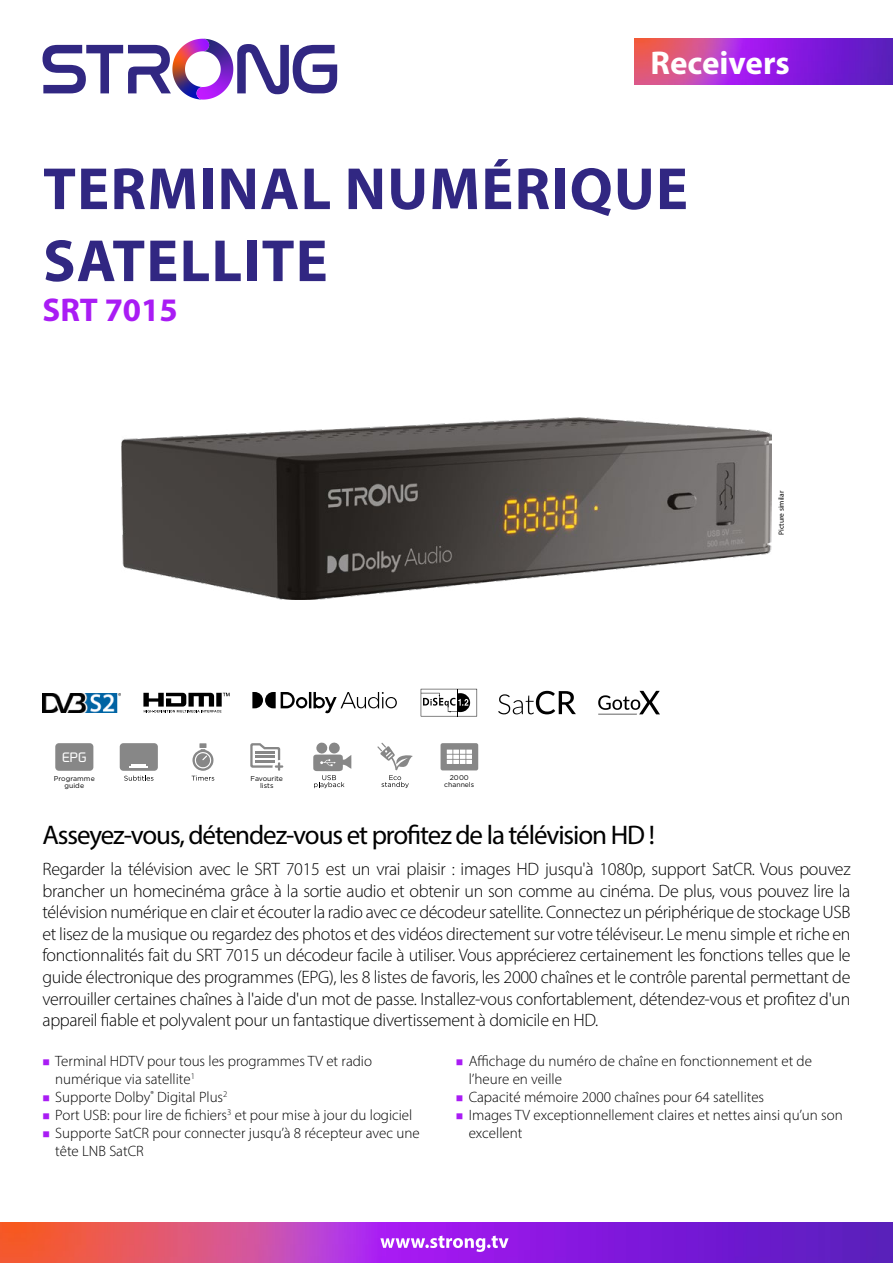
<style>
.page{position:relative;width:893px;height:1263px;background:#fff}
.page>*{position:absolute;margin:0;border:0;box-sizing:border-box;transform-origin:0 0}
.t1{font:700 60px/72px "Myriad Pro";letter-spacing:.02em;color:#312782}
.t2{font:700 33px "Myriad Pro";color:#fff}
.t3{font:700 33px "Myriad Pro";color:#a91cf4}
.t4{font:27px "Myriad Pro";letter-spacing:-.04em;color:#000}
.t5{font:300 18px/21.6px "Myriad Pro";letter-spacing:-.02em;color:#000;text-align:justify}
.t6{font:300 15px/18px "Myriad Pro";color:#000}
.t7{font:12.6px "Prime";color:#fff}
.t8{font:7.5px "Myriad Pro";color:#000}
.t9{font:6.9px/6.9px "Gotham";color:#000;text-align:center}
</style>
<div class="page">
<img style="left:0;top:1222px;width:893px;height:41px">
<svg style="left:380px;top:1235px;width:129px;height:17px"></svg>
<svg style="left:237px;top:44px;width:100px;height:50px"></svg>
<svg style="left:43px;top:39px;width:178px;height:61px"></svg>
<img style="left:634px;top:39px;width:259px;height:45px">
<img style="left:121px;top:417px;width:651px;height:183px">
<img style="left:43px;top:693px;width:78px;height:19px">
<svg style="left:421px;top:689px;width:56px;height:27px"></svg>
<svg style="left:143px;top:693px;width:87px;height:19px"></svg>
<svg style="left:252px;top:692px;width:145px;height:22px"></svg>
<svg style="left:598px;top:691px;width:62px;height:23px"></svg>
<hr style="left:598px;top:714px;width:39px;height:1px;background:#000">
<svg style="left:498px;top:691px;width:78px;height:23px"></svg>
<svg style="left:124px;top:775px;width:29px;height:6px"></svg>
<div style="left:120px;top:743px;width:38px;height:28px;background:#878787;border-radius:4px"></div>
<svg style="left:130px;top:764px;width:18px;height:4px"></svg>
<div style="left:55px;top:743px;width:38px;height:28px;background:#878787;border-radius:4px"></div>
<svg style="left:250px;top:743px;width:33px;height:28px"></svg>
<hr style="left:255px;top:756px;width:20px;height:2px;background:#878787">
<hr style="left:255px;top:751px;width:20px;height:2px;background:#878787">
<hr style="left:255px;top:760px;width:20px;height:3px;background:#878787">
<svg style="left:192px;top:743px;width:22px;height:38px"></svg>
<svg style="left:313px;top:742px;width:38px;height:46px"></svg>
<svg style="left:377px;top:743px;width:36px;height:45px"></svg>
<svg style="left:441px;top:743px;width:37px;height:27px"></svg>
<h2 class="t2" style="left:651px;top:41px;width:141px">Receivers</h2>
<h1 class="t1" style="left:43px;top:151px;width:646px">TERMINAL NUMÉRIQUE<br>SATELLITE</h1>
<h2 class="t3" style="left:43px;top:288px;width:137px">SRT 7015</h2>
<p class="t7" style="left:62px;top:749px;width:26px">EPG</p>
<p class="t9" style="left:54px;top:775px;width:42px">Programme guide</p>
<p class="t9" style="left:251px;top:775px;width:34px">Favourite lists</p>
<p class="t9" style="left:444px;top:774px;width:31px">2000 channels</p>
<p class="t8" style="left:777px;top:535px;width:45px;rotate:-90deg">Picture similar</p>
<h3 class="t4" style="left:43px;top:818px;width:614px">Asseyez-vous, détendez-vous et profitez de la télévision HD !</h3>
<p class="t5" style="left:43px;top:858px;width:810px">Regarder la télévision avec le SRT 7015 est un vrai plaisir : images HD jusqu'à 1080p, support SatCR. Vous pouvez brancher un homecinéma grâce à la sortie audio et obtenir un son comme au cinéma. De plus, vous pouvez lire la télévision numérique en clair et écouter la radio avec ce décodeur satellite. Connectez un périphérique de stockage USB et lisez de la musique ou regardez des photos et des vidéos directement sur votre téléviseur. Le menu simple et riche en fonctionnalités fait du SRT 7015 un décodeur facile à utiliser. Vous apprécierez certainement les fonctions telles que le guide électronique des programmes (EPG), les 8 listes de favoris, les 2000 chaînes et le contrôle parental permettant de verrouiller certaines chaînes à l'aide d'un mot de passe. Installez-vous confortablement, détendez-vous et profitez d'un appareil fiable et polyvalent pour un fantastique divertissement à domicile en HD.</p>
<p class="t6" style="left:55px;top:1052px;width:366px">Terminal HDTV pour tous les programmes TV et radio numérique via satellite<sup>1<br></sup>Supporte Dolby<sup>®</sup> Digital Plus<sup>2<br></sup>Port USB: pour lire de fichiers<sup>3</sup> et pour mise à jour du logiciel Supporte SatCR pour connecter jusqu’à 8 récepteur avec une tête LNB SatCR</p>
<p class="t6" style="left:469px;top:1052px;width:376px">Affichage du numéro de chaîne en fonctionnement et de l’heure en veille<br>Capacité mémoire 2000 chaînes pour 64 satellites<br>Images TV exceptionnellement claires et nettes ainsi qu’un son excellent</p>
</div>
